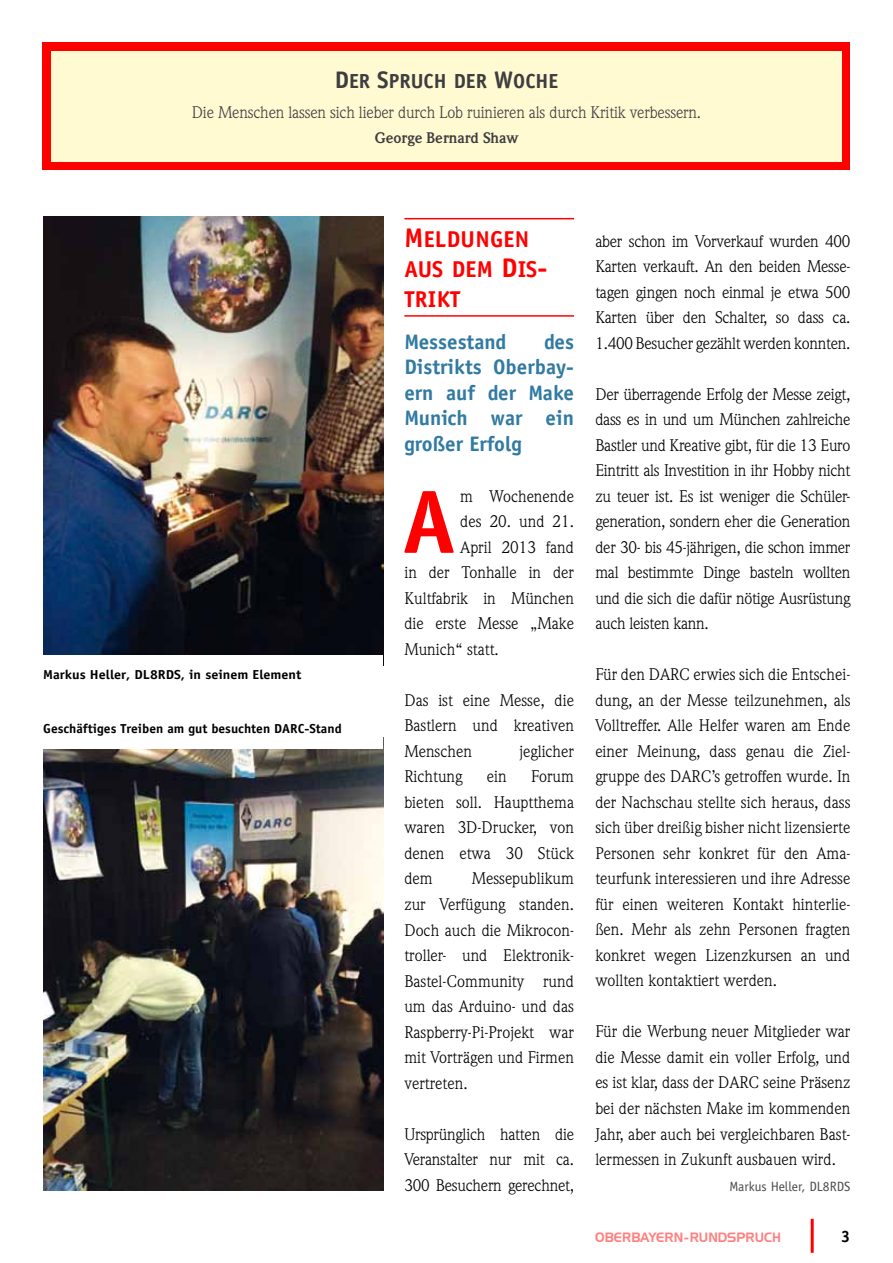
<style>
.page{position:relative;width:893px;height:1263px;background:#fff}
.page>*{position:absolute;margin:0;border:0;box-sizing:border-box;transform-origin:0 0}
.t1{font:700 90px "Officina Sans LT";color:#f00}
.t2{font:22.95px/30px "Officina Sans LT Bold SC850";letter-spacing:.01em;color:#f00}
.t3{font:700 21px/25.5px "Officina Sans LT";color:#317aa2;text-align:justify}
.t4{font:20.4px "Officina Sans LT Bold SC850";color:#3e3d40}
.t5{font:16.5px/25.5px "Weidemann LT";color:#000;text-align:justify}
.t6{font:16.5px "Weidemann LT";letter-spacing:-.01em;color:#3e3d40}
.t7{font:700 16.5px "Officina Sans LT";color:#000}
.t8{font:700 15px "Weidemann LT";color:#3e3d40}
.t9{font:13.5px "Officina Sans LT";color:#4b4b4d}
.t10{font:13.2px "Handel Gothic BT";color:#ff8080;scale:.93 1}
.t11{font:700 13.05px "Officina Sans LT";color:#000;scale:1.04 1}
.t12{font:700 13.05px "Officina Sans LT";color:#000;scale:1.08 1}
.s1{font-size:24px}
.s2{font-size:27px}
</style>
<div class="page">
<div style="left:43px;top:43px;width:807px;height:127px;background:#f00"></div>
<div style="left:51px;top:51px;width:791px;height:111px;background:#fffad1"></div>
<img style="left:43px;top:217px;width:340px;height:438px">
<img style="left:43px;top:749px;width:340px;height:442px">
<hr style="left:811px;top:1219px;width:3px;height:34px;background:#f00">
<hr style="left:404px;top:218px;width:170px;height:1px;background:#f00">
<hr style="left:404px;top:315px;width:170px;height:2px;background:#f00">
<p class="t4" style="left:335px;top:68px;width:225px"><span class="s1">D</span>ER <span class="s1">S</span>PRUCH DER <span class="s1">W</span>OCHE</p>
<p class="t6" style="left:192px;top:103px;width:511px">Die Menschen lassen sich lieber durch Lob ruinieren als durch Kritik verbessern.</p>
<p class="t8" style="left:375px;top:129px;width:145px">George Bernard Shaw</p>
<p class="t12" style="left:43px;top:667px;width:241px">Markus Heller, DL8RDS, in seinem Element</p>
<p class="t11" style="left:43px;top:721px;width:288px">Geschäftiges Treiben am gut besuchten DARC-Stand</p>
<h2 class="t2" style="left:404px;top:224px;width:145px"><span class="s2">M</span> ELDUNGEN<br>AUS DEM <span class="s2">D</span>IS<span class="s2">-<br></span>TRIKT</h2>
<p class="t3" style="left:404px;top:329px;width:103px">Messestand</p>
<p class="t3" style="left:404px;top:329px;width:171px;text-indent:140px">des Distrikts Oberbay&shy;ern auf der Make Munich war ein großer Erfolg</p>
<h1 class="t1" style="left:402px;top:466px;width:55px">A</h1>
<p class="t5" style="left:460px;top:483px;width:115px">m Wochenende</p>
<p class="t5" style="left:460px;top:509px;width:115px">des 20. und 21.</p>
<p class="t5" style="left:460px;top:534px;width:115px">April 2013 fand</p>
<p class="t5" style="left:404px;top:560px;width:171px">in der Tonhalle in der</p>
<p class="t5" style="left:404px;top:585px;width:171px">Kultfabrik in München</p>
<p class="t5" style="left:404px;top:611px;width:171px">die erste Messe „Make</p>
<p class="t5" style="left:404px;top:636px;width:96px">Munich“ statt.</p>
<p class="t5" style="left:404px;top:687px;width:171px">Das ist eine Messe, die Bastlern und kreativen Menschen</p>
<p class="t5" style="left:519px;top:738px;width:56px">jeglicher</p>
<p class="t5" style="left:404px;top:764px;width:171px;text-indent:127px">Forum bieten soll. Hauptthema waren 3D-Drucker, von denen etwa 30 Stück dem</p>
<p class="t5" style="left:404px;top:764px;width:60px">Richtung</p>
<p class="t5" style="left:487px;top:764px;width:21px">ein</p>
<p class="t5" style="left:404px;top:866px;width:171px;text-indent:67px">Messepublikum zur Verfügung standen.<br>Doch auch die Mikrocon&shy;troller- und Elektronik-Bastel-Community rund um das Arduino- und das Raspberry-Pi-Projekt war mit Vorträgen und Firmen vertreten.</p>
<p class="t5" style="left:404px;top:1121px;width:171px">Ursprünglich hatten die Veranstalter nur mit ca.<br>300 Besuchern gerechnet,</p>
<p class="t5" style="left:595px;top:228px;width:257px">aber schon im Vorverkauf wurden 400<br>Karten verkauft. An den beiden Messe&shy;tagen gingen noch einmal je etwa 500<br>Karten über den Schalter, so dass ca.<br>1.400 Besucher gezählt werden konnten.</p>
<p class="t5" style="left:595px;top:381px;width:257px">Der überragende Erfolg der Messe zeigt, dass es in und um München zahlreiche Bastler und Kreative gibt, für die 13 Euro Eintritt als Investition in ihr Hobby nicht zu teuer ist. Es ist weniger die Schüler&shy;generation, sondern eher die Generation der 30- bis 45-jährigen, die schon immer mal bestimmte Dinge basteln wollten und die sich die dafür nötige Ausrüstung auch leisten kann.</p>
<p class="t5" style="left:595px;top:662px;width:257px">Für den DARC erwies sich die Entschei&shy;dung, an der Messe teilzunehmen, als Volltreffer. Alle Helfer waren am Ende einer Meinung, dass genau die Ziel&shy;gruppe des DARC’s getroffen wurde. In der Nachschau stellte sich heraus, dass sich über dreißig bisher nicht lizensierte Personen sehr konkret für den Ama&shy;teurfunk interessieren und ihre Adresse für einen weiteren Kontakt hinterlie&shy;ßen. Mehr als zehn Personen fragten konkret wegen Lizenzkursen an und wollten kontaktiert werden.</p>
<p class="t5" style="left:595px;top:1019px;width:257px">Für die Werbung neuer Mitglieder war die Messe damit ein voller Erfolg, und es ist klar, dass der DARC seine Präsenz bei der nächsten Make im kommenden Jahr, aber auch bei vergleichbaren Bast&shy;lermessen in Zukunft ausbauen wird.</p>
<p class="t9" style="left:729px;top:1178px;width:123px">Markus Heller, DL8RDS</p>
<p class="t10" style="left:595px;top:1229px;width:201px">OBERBAYERN-RUNDSPRUCH</p>
<p class="t7" style="left:841px;top:1226px;width:11px">3</p>
</div>
